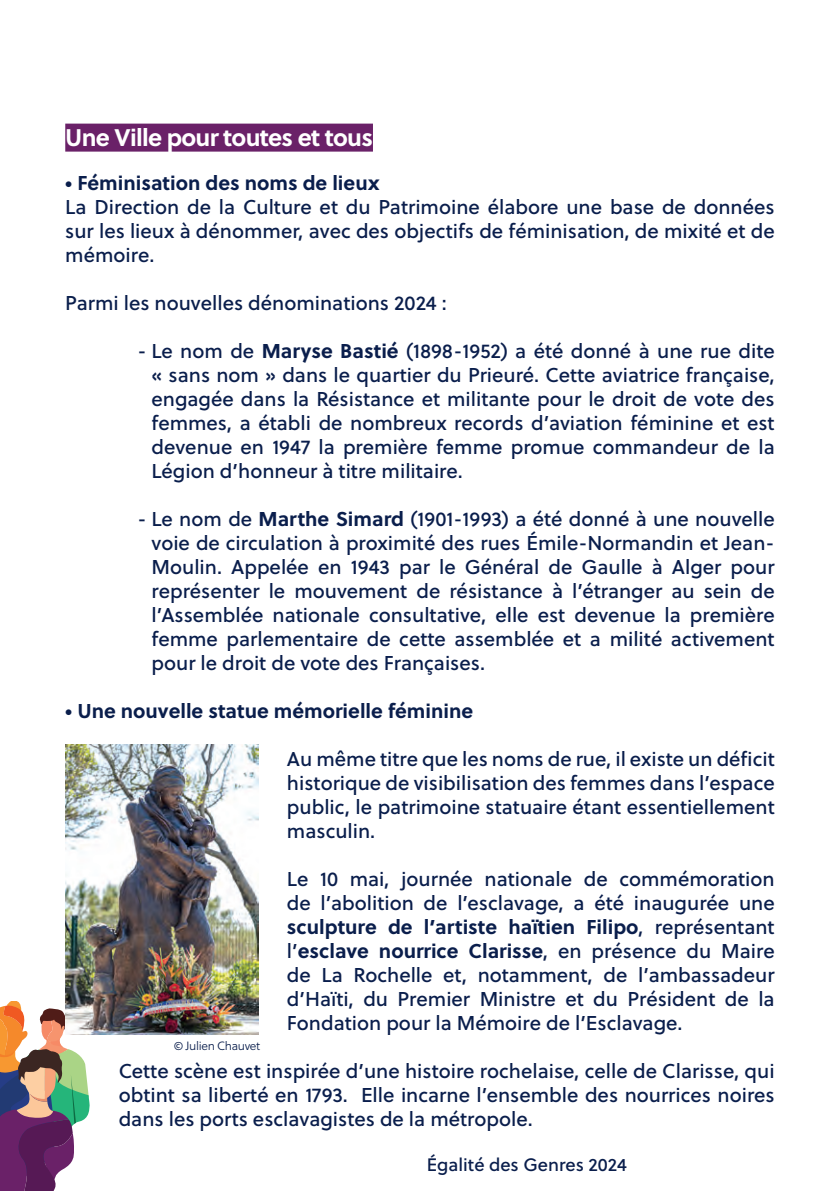
<style>
.page{position:relative;width:840px;height:1191px;background:#fff}
.page>*{position:absolute;margin:0;border:0;box-sizing:border-box;transform-origin:0 0}
.t1{font:700 24px "Soleil";letter-spacing:-.03em;color:#fff}
.Style_de_paragraphe_1{font:20px/24px "Soleil Bk";color:#0a1e4c;text-align:justify}
.t2{font:700 20px "Soleil";color:#0a1e4c}
.t3{font:18px "Soleil Bk";color:#0a1e4c}
.t4{font:12px "Soleil Lt";letter-spacing:-.03em;color:#0a1e4c}
.s1{font-family:"Soleil";font-weight:700}
</style>
<div class="page">
<svg style="left:0;top:1001px;width:90px;height:190px"></svg>
<div style="left:65px;top:124px;width:308px;height:28px;background:#6a2168"></div>
<img style="left:65px;top:744px;width:193px;height:290px">
<p class="t1" style="left:65px;top:118px;width:309px">Une Ville pour toutes et tous</p>
<p class="t2" style="left:65px;top:167px;width:316px">• Féminisation des noms de lieux</p>
<p class="Style_de_paragraphe_1" style="left:65px;top:194px;width:710px">La Direction de la Culture et du Patrimoine élabore une base de données sur les lieux à dénommer, avec des objectifs de féminisation, de mixité et de mémoire.</p>
<p class="Style_de_paragraphe_1" style="left:65px;top:290px;width:383px">Parmi les nouvelles dénominations 2024 :</p>
<p class="Style_de_paragraphe_1" style="left:151px;top:338px;width:624px;text-indent:-14px">- Le nom de <span class="s1">Maryse Bastié</span> (1898-1952) a été donné à une rue dite « sans nom » dans le quartier du Prieuré. Cette aviatrice française, engagée dans la Résistance et militante pour le droit de vote des femmes, a établi de nombreux records d’aviation féminine et est devenue en 1947 la première femme promue commandeur de la Légion d’honneur à titre militaire.</p>
<p class="Style_de_paragraphe_1" style="left:151px;top:506px;width:624px;text-indent:-14px">- Le nom de <span class="s1">Marthe Simard</span> (1901-1993) a été donné à une nouvelle voie de circulation à proximité des rues Émile-Normandin et Jean-Moulin. Appelée en 1943 par le Général de Gaulle à Alger pour représenter le mouvement de résistance à l’étranger au sein de l’Assemblée nationale consultative, elle est devenue la première femme parlementaire de cette assemblée et a milité activement pour le droit de vote des Françaises.</p>
<p class="t2" style="left:65px;top:695px;width:409px">• Une nouvelle statue mémorielle féminine</p>
<p class="Style_de_paragraphe_1" style="left:287px;top:746px;width:489px">Au même titre que les noms de rue, il existe un déficit historique de visibilisation des femmes dans l’espace public, le patrimoine statuaire étant essentiellement masculin.</p>
<p class="Style_de_paragraphe_1" style="left:287px;top:866px;width:489px">Le 10 mai, journée nationale de commémoration de l’abolition de l’esclavage, a été inaugurée une <span class="s1">sculpture de l’artiste haïtien Filipo</span>, représentant l’<span class="s1">esclave nourrice Clarisse</span>, en présence du Maire de La Rochelle et, notamment, de l’ambassadeur d’Haïti, du Premier Ministre et du Président de la Fondation pour la Mémoire de l’Esclavage.</p>
<p class="Style_de_paragraphe_1" style="left:119px;top:1058px;width:657px">Cette scène est inspirée d’une histoire rochelaise, celle de Clarisse, qui obtint sa liberté en 1793. Elle incarne l’ensemble des nourrices noires dans les ports esclavagistes de la métropole.</p>
<p class="t4" style="left:174px;top:1037px;width:88px">© Julien Chauvet</p>
<p class="t3" style="left:426px;top:1151px;width:201px">Égalité des Genres 2024</p>
</div>
